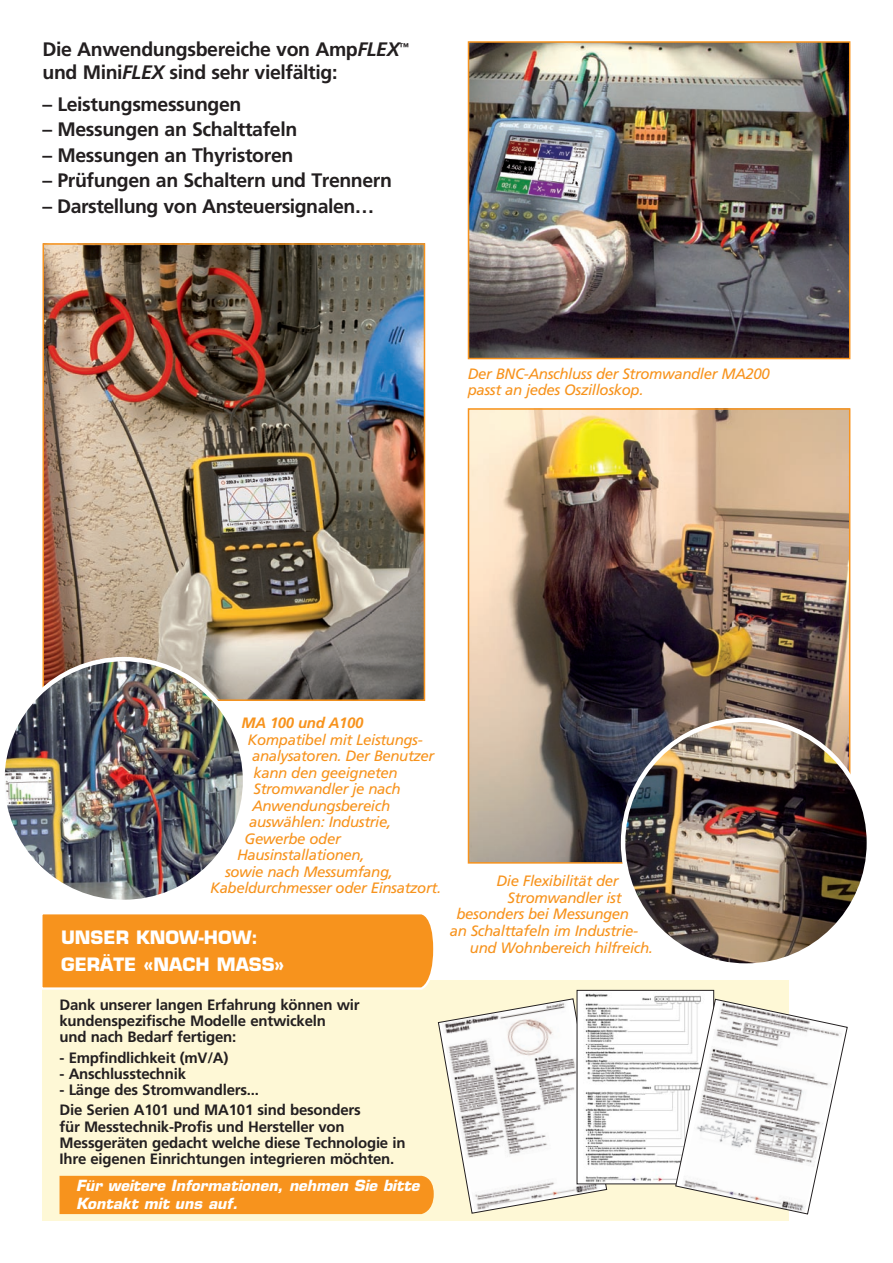
<style>
.page{position:relative;width:893px;height:1263px;background:#fff}
.page>*{position:absolute;margin:0;border:0;box-sizing:border-box;transform-origin:0 0}
.t1{font:700 19.5px/22.5px "Frutiger";letter-spacing:-.02em;color:#231f20}
.t2{font:700 18px/27px "Eurostile";color:#fff}
.t3{font:italic 15px/16.5px "Frutiger";letter-spacing:-.025em;color:#f7931d}
.t4{font:700 15px/16.2px "Frutiger";letter-spacing:-.015em;color:#231f20}
.t5{font:italic 700 15px/18px "Eurostile";color:#fff}
.t6{font:italic 700 15px "Frutiger";letter-spacing:-.025em;color:#f7931d}
.s1{font-style:italic}
</style>
<div class="page">
<img style="left:471px;top:44px;width:376px;height:312px">
<div style="left:468px;top:41px;width:382px;height:318px;border:2px solid #f7931d"></div>
<img style="left:471px;top:411px;width:376px;height:450px">
<div style="left:468px;top:408px;width:382px;height:456px;border:2px solid #f7931d"></div>
<img style="left:46px;top:246px;width:376px;height:452px">
<div style="left:43px;top:243px;width:382px;height:458px;border:2px solid #f7931d"></div>
<div style="left:43px;top:980px;width:746px;height:240px;background:#fef8d6"></div>
<svg style="left:42px;top:914px;width:392px;height:77px;background:#f7992a"></svg>
<img style="left:2px;top:659px;width:243px;height:243px;border-radius:121px">
<img style="left:623px;top:720px;width:246px;height:245px;border-radius:123px">
<img style="left:584px;top:993px;width:122px;height:189px">
<svg style="left:675px;top:998px;width:173px;height:217px"></svg>
<svg style="left:60px;top:998px;width:547px;height:216px"></svg>
<p class="t1" style="left:43px;top:38px;width:368px">Die Anwendungsbereiche von Amp<span class="s1">FLEX</span><sup>™ </sup>und Mini<span class="s1">FLEX</span> sind sehr vielfältig:</p>
<p class="t1" style="left:43px;top:93px;width:200px">– Leistungsmessungen</p>
<p class="t1" style="left:43px;top:118px;width:256px">– Messungen an Schalttafeln</p>
<p class="t1" style="left:43px;top:144px;width:252px">– Messungen an Thyristoren</p>
<p class="t1" style="left:43px;top:169px;width:351px">– Prüfungen an Schaltern und Trennern</p>
<p class="t1" style="left:43px;top:195px;width:333px">– Darstellung von Ansteuersignalen…</p>
<p class="t3" style="left:468px;top:365px;width:304px">Der BNC-Anschluss der Stromwandler MA200 passt an jedes Oszilloskop.</p>
<p class="t6" style="left:242px;top:714px;width:123px">MA 100 und A100</p>
<p class="t3" style="left:248px;top:731px;width:177px">Kompatibel mit Leistungs-</p>
<p class="t3" style="left:252px;top:748px;width:184px">analysatoren. Der Benutzer</p>
<p class="t3" style="left:254px;top:764px;width:146px">kann den geeigneten</p>
<p class="t3" style="left:254px;top:781px;width:149px">Stromwandler je nach</p>
<p class="t3" style="left:252px;top:797px;width:140px">Anwendungsbereich</p>
<p class="t3" style="left:249px;top:814px;width:144px">auswählen: Industrie,</p>
<p class="t3" style="left:245px;top:830px;width:98px">Gewerbe oder</p>
<p class="t3" style="left:237px;top:847px;width:129px">Hausinstallationen,</p>
<p class="t3" style="left:225px;top:863px;width:169px">sowie nach Messumfang,</p>
<p class="t3" style="left:210px;top:880px;width:233px">Kabeldurchmesser oder Einsatzort.</p>
<p class="t2" style="left:61px;top:924px;width:199px">UNSER KNOW-HOW:<br>GERÄTE «NACH</p>
<p class="t2" style="left:217px;top:951px;width:69px">MASS»</p>
<p class="t3" style="left:496px;top:873px;width:124px">Die Flexibilität der</p>
<p class="t3" style="left:508px;top:890px;width:115px">Stromwandler ist</p>
<p class="t3" style="left:456px;top:906px;width:174px">besonders bei Messungen</p>
<p class="t3" style="left:450px;top:923px;width:190px">an Schalttafeln im Industrie-</p>
<p class="t3" style="left:470px;top:939px;width:185px">und Wohnbereich hilfreich.</p>
<p class="t4" style="left:60px;top:997px;width:302px">Dank unserer langen Erfahrung können wir kundenspezifische Modelle entwickeln<br>und nach Bedarf fertigen:</p>
<p class="t4" style="left:60px;top:1049px;width:171px">- Empfindlichkeit (mV/A)</p>
<p class="t4" style="left:60px;top:1066px;width:128px">- Anschlusstechnik</p>
<p class="t4" style="left:60px;top:1082px;width:201px">- Länge des Stromwandlers...</p>
<p class="t4" style="left:60px;top:1102px;width:347px">Die Serien A101 und MA101 sind besonders<br>für Messtechnik-Profis und Hersteller von Messgeräten gedacht welche diese Technologie in Ihre eigenen Einrichtungen integrieren möchten.</p>
<p class="t5" style="left:76px;top:1177px;width:345px">Für weitere Informationen, nehmen Sie bitte<br>Kontakt mit uns auf.</p>
</div>
